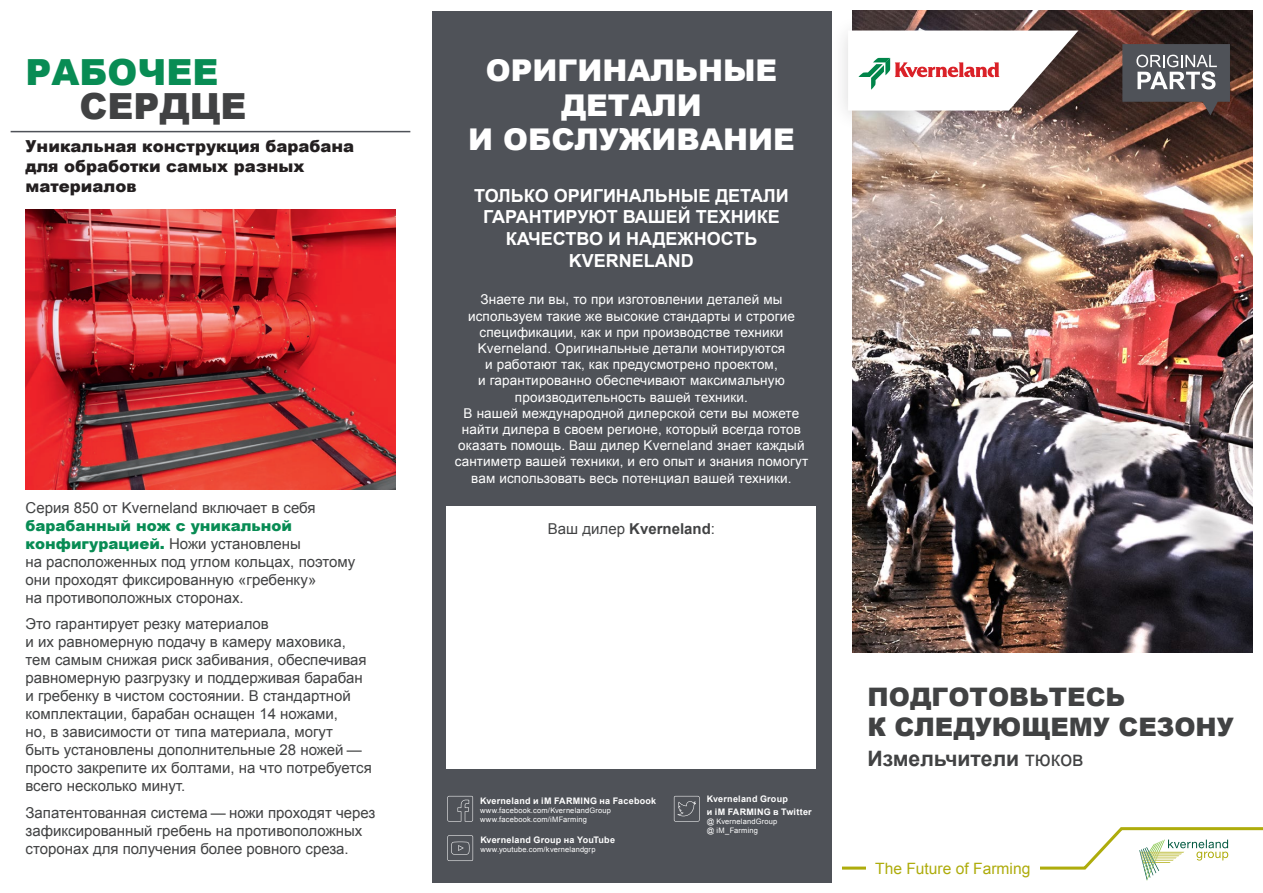
<style>
.page{position:relative;width:1263px;height:893px;background:#fff}
.page>*{position:absolute;margin:0;border:0;box-sizing:border-box;transform-origin:0 0}
.t1{font:900 36px "Arial";color:#088c54}
.t2{font:900 36px "Arial";color:#414243}
.t3{font:900 30px/34.5px "Arial";color:#fff;text-align:center}
.t4{font:900 25.5px/30px "Arial";color:#414243}
.t5{font:700 21.3px "Arial";color:#414243}
.t6{font:700 18px/21.6px "Arial";color:#fff;text-align:center}
.t7{font:900 16.5px/19.8px "Arial";color:#231f20}
.t8{font:15.6px "Arial";color:#aeac0c}
.t9{font:15px/18px "Arial";color:#414243}
.t10{font:700 15px "Arial";color:#414243}
.t11{font:13.5px/16.2px "Arial";letter-spacing:.01em;color:#fff;text-align:center}
.t12{font:700 9px/12.6px "Arial";letter-spacing:.025em;color:#fff}
.t13{font:7.5px/9px "Arial";letter-spacing:.02em;color:#fff}
.s1{font-weight:900;color:#088c54}
.s2{font-weight:400}
</style>
<div class="page">
<img style="left:853px;top:11px;width:399px;height:641px">
<div style="left:829px;top:15px;width:265px;height:117px;background:#231f20;opacity:.17"></div>
<svg style="left:848px;top:31px;width:230px;height:80px"></svg>
<svg style="left:1122px;top:44px;width:108px;height:71px;background:#686365"></svg>
<svg style="left:842px;top:827px;width:421px;height:54px"></svg>
<div style="left:866px;top:856px;width:173px;height:24px;background:#fff"></div>
<hr style="left:11px;top:131px;width:399px;height:1px;background:#4f5258">
<img style="left:26px;top:210px;width:369px;height:279px">
<div style="left:432px;top:11px;width:399px;height:871px;background:#4f5258"></div>
<svg style="left:674px;top:796px;width:25px;height:25px"></svg>
<svg style="left:447px;top:835px;width:26px;height:26px"></svg>
<svg style="left:447px;top:796px;width:26px;height:25px"></svg>
<div style="left:446px;top:506px;width:370px;height:263px;background:#fff"></div>
<h1 class="t1" style="left:26px;top:46px;width:194px">РАБОЧЕЕ</h1>
<h1 class="t2" style="left:80px;top:80px;width:169px">СЕРДЦЕ</h1>
<p class="t7" style="left:26px;top:136px;width:330px">Уникальная конструкция барабана для обработки самых разных материалов</p>
<p class="t9" style="left:26px;top:499px;width:292px">Серия 850 от Kverneland включает в себя</p>
<p class="t9" style="left:26px;top:517px;width:331px"><span class="s1">барабанный нож с уникальной конфигурацией.</span> Ножи установлены<br>на расположенных под углом кольцах, поэтому они проходят фиксированную «гребенку»<br>на противоположных сторонах.</p>
<p class="t9" style="left:26px;top:615px;width:348px">Это гарантирует резку материалов<br>и их равномерную подачу в камеру маховика, тем самым снижая риск забивания, обеспечивая равномерную разгрузку и поддерживая барабан и гребенку в чистом состоянии. В стандартной комплектации, барабан оснащен 14 ножами,<br>но, в зависимости от типа материала, могут<br>быть установлены дополнительные 28 ножей — просто закрепите их болтами, на что потребуется всего несколько минут.</p>
<p class="t9" style="left:26px;top:804px;width:351px">Запатентованная система — ножи проходят через зафиксированный гребень на противоположных сторонах для получения более ровного среза.</p>
<h2 class="t3" style="left:468px;top:52px;width:328px">ОРИГИНАЛЬНЫЕ<br>ДЕТАЛИ<br>И ОБСЛУЖИВАНИЕ</h2>
<p class="t6" style="left:474px;top:185px;width:316px">ТОЛЬКО ОРИГИНАЛЬНЫЕ ДЕТАЛИ<br>ГАРАНТИРУЮТ ВАШЕЙ ТЕХНИКЕ<br>КАЧЕСТВО И НАДЕЖНОСТЬ<br>KVERNELAND</p>
<p class="t11" style="left:455px;top:292px;width:355px">Знаете ли вы, то при изготовлении деталей мы используем такие же высокие стандарты и строгие спецификации, как и при производстве техники Kverneland. Оригинальные детали монтируются<br>и работают так, как предусмотрено проектом,<br>и гарантированно обеспечивают максимальную производительность вашей техники.<br>В нашей международной дилерской сети вы можете найти дилера в своем регионе, который всегда готов оказать помощь. Ваш дилер Kverneland знает каждый сантиметр вашей техники, и его опыт и знания помогут вам использовать весь потенциал вашей техники.</p>
<p class="t10" style="left:548px;top:518px;width:169px"><span class="s2">Ваш дилер</span> Kverneland<span class="s2">:</span></p>
<p class="t12" style="left:480px;top:794px;width:178px">Kverneland и iM FARMING на Facebook</p>
<p class="t13" style="left:480px;top:805px;width:132px">www.facebook.com/KvernelandGroup www.facebook.com/iMFarming</p>
<p class="t12" style="left:480px;top:834px;width:136px">Kverneland Group на YouTube</p>
<p class="t13" style="left:480px;top:845px;width:117px">www.youtube.com/kvernelandgrp</p>
<p class="t12" style="left:707px;top:793px;width:106px">Kverneland Group<br>и iM FARMING в Twitter</p>
<p class="t13" style="left:707px;top:817px;width:72px">@ KvernelandGroup @ iM_Farming</p>
<h3 class="t4" style="left:867px;top:681px;width:368px">ПОДГОТОВЬТЕСЬ<br>К СЛЕДУЮЩЕМУ СЕЗОНУ</h3>
<h3 class="t5" style="left:867px;top:745px;width:217px">Измельчители <span class="s2">тюков</span></h3>
<p class="t8" style="left:875px;top:858px;width:157px">The Future of Farming</p>
</div>
